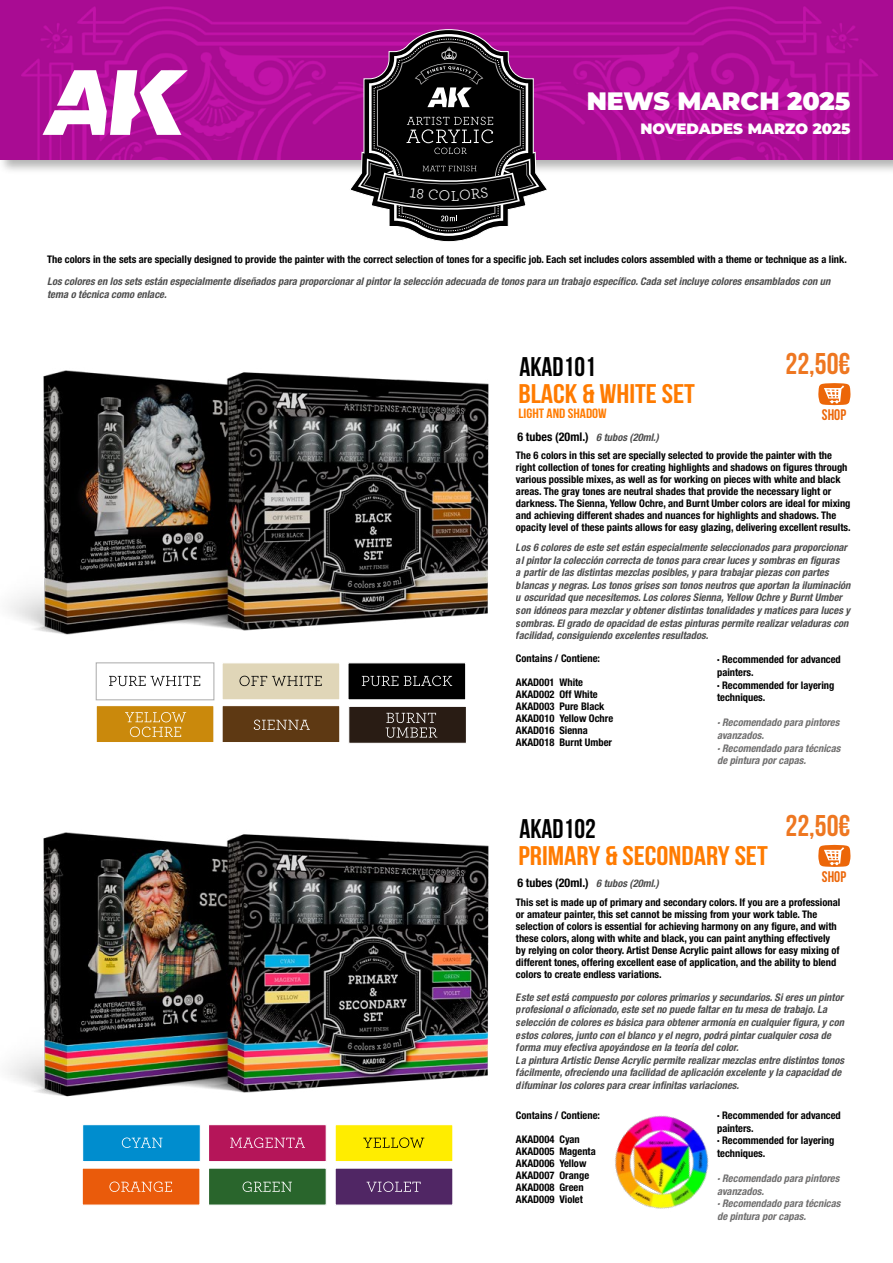
<style>
.page{position:relative;width:893px;height:1263px;background:#fff}
.page>*{position:absolute;margin:0;border:0;box-sizing:border-box;transform-origin:0 0}
.t1{font:700 30px "Bebas Neue";color:#ee7721}
.t2{font:700 27px "Bebas Neue";color:#ff7b00;scale:1.12 1}
.t3{font:700 27px "Bebas Neue";color:#000}
.t4{font:900 25.2px "Montserrat";color:#fff}
.t5{font:700 15.3px "Bebas Neue";color:#ec6608}
.t6{font:900 15px "Montserrat";color:#fff}
.t7{font:700 13.5px "Bebas Neue";color:#ff7b00;scale:1.12 1}
.Paragraf{font:700 condensed 12px "Helvetica Neue LT Std";color:#000}
.Paragraf-2{font:700 condensed 10.5px/12px "Helvetica Neue LT Std";color:#000}
.t8{font:italic 700 condensed 10.5px/12.6px "Helvetica Neue LT Std";color:#000}
.t9{font:italic 700 condensed 10.5px/12.6px "Helvetica Neue LT Std";color:#706f6f}
.s1{font-style:italic;font-size:10.5px}
</style>
<div class="page">
<div style="left:0;top:0;width:893px;height:174px;background:#9d9d9c;opacity:.75"></div>
<img style="left:0;top:0;width:893px;height:160px">
<svg style="left:43px;top:70px;width:145px;height:65px"></svg>
<img style="left:9px;top:370px;width:480px;height:317px">
<div style="left:96px;top:662px;width:118px;height:38px;background:#fff;border:1px solid #b0b0b0"></div>
<div style="left:222px;top:662px;width:118px;height:38px;background:#e0d6b8;border:1px solid #fff"></div>
<div style="left:347px;top:662px;width:119px;height:38px;background:#000;border:1px solid #fff"></div>
<svg style="left:109px;top:676px;width:91px;height:10px"></svg>
<svg style="left:239px;top:676px;width:83px;height:10px"></svg>
<svg style="left:362px;top:676px;width:36px;height:10px"></svg>
<svg style="left:404px;top:676px;width:48px;height:10px"></svg>
<div style="left:96px;top:705px;width:118px;height:38px;background:#ca890c;border:1px solid #fff"></div>
<div style="left:222px;top:705px;width:118px;height:38px;background:#5e3913;border:1px solid #fff"></div>
<div style="left:348px;top:706px;width:119px;height:38px;background:#291c14;border:1px solid #fff"></div>
<svg style="left:125px;top:712px;width:61px;height:25px"></svg>
<svg style="left:386px;top:713px;width:51px;height:25px"></svg>
<svg style="left:254px;top:719px;width:56px;height:11px"></svg>
<img style="left:8px;top:832px;width:481px;height:265px">
<div style="left:82px;top:1124px;width:119px;height:38px;background:#008dce;border:1px solid #fff"></div>
<svg style="left:122px;top:1137px;width:41px;height:11px"></svg>
<div style="left:208px;top:1124px;width:119px;height:38px;background:#b51559;border:1px solid #fff"></div>
<svg style="left:230px;top:1137px;width:75px;height:11px"></svg>
<div style="left:335px;top:1124px;width:118px;height:38px;background:#ffed00;border:1px solid #fff"></div>
<svg style="left:363px;top:1137px;width:61px;height:11px"></svg>
<div style="left:82px;top:1167px;width:118px;height:38px;background:#ea5b0b;border:1px solid #fff"></div>
<svg style="left:109px;top:1181px;width:63px;height:11px"></svg>
<div style="left:208px;top:1167px;width:119px;height:38px;background:#29652c;border:1px solid #fff"></div>
<svg style="left:243px;top:1181px;width:49px;height:11px"></svg>
<div style="left:335px;top:1167px;width:118px;height:38px;background:#502664;border:1px solid #fff"></div>
<svg style="left:367px;top:1181px;width:54px;height:11px"></svg>
<img style="left:615px;top:1115px;width:94px;height:94px">
<svg style="left:818px;top:383px;width:32px;height:22px"></svg>
<svg style="left:818px;top:845px;width:32px;height:22px"></svg>
<svg style="left:349px;top:29px;width:199px;height:213px"></svg>
<h3 class="t4" style="left:587px;top:82px;width:265px">NEWS MARCH 2025</h3>
<h3 class="t6" style="left:640px;top:117px;width:212px">NOVEDADES MARZO 2025</h3>
<p class="Paragraf-2" style="left:47px;top:253px;width:801px">The colors in the sets are specially designed to provide the painter with the correct selection of tones for a specific job. Each set includes colors assembled with a theme or technique as a link.</p>
<p class="t8" style="left:47px;top:276px;width:785px">Los colores en los sets están especialmente diseñados para proporcionar al pintor la selección adecuada de tonos para un trabajo específico. Cada set incluye colores ensamblados con un tema o técnica como enlace.</p>
<p class="t3" style="left:519px;top:352px;width:78px">AKAD101</p>
<p class="t2" style="left:518px;top:379px;width:159px">BLACK &amp; WHITE SET</p>
<p class="t7" style="left:518px;top:406px;width:80px">LIGHT AND SHADOW</p>
<p class="Paragraf" style="left:517px;top:430px;width:143px">6 tubes (20ml.) <span class="s1">6 tubos (20ml.)</span></p>
<p class="t1" style="left:785px;top:348px;width:66px">22,50€</p>
<p class="t5" style="left:822px;top:406px;width:26px">SHOP</p>
<p class="Paragraf-2" style="left:516px;top:450px;width:336px">The 6 colors in this set are specially selected to provide the painter with the right collection of tones for creating highlights and shadows on figures through various possible mixes, as well as for working on pieces with white and black areas. The gray tones are neutral shades that provide the necessary light or darkness. The Sienna, Yellow Ochre, and Burnt Umber colors are ideal for mixing and achieving different shades and nuances for highlights and shadows. The opacity level of these paints allows for easy glazing, delivering excellent results.</p>
<p class="t8" style="left:516px;top:541px;width:336px">Los 6 colores de este set están especialmente seleccionados para proporcionar al pintor la colección correcta de tonos para crear luces y sombras en figuras<br>a partir de las distintas mezclas posibles, y para trabajar piezas con partes blancas y negras. Los tonos grises son tonos neutros que aportan la iluminación u oscuridad que necesitemos. Los colores Sienna, Yellow Ochre y Burnt Umber son idóneos para mezclar y obtener distintas tonalidades y matices para luces y sombras. El grado de opacidad de estas pinturas permite realizar veladuras con facilidad, consiguiendo excelentes resultados.</p>
<p class="Paragraf-2" style="left:516px;top:652px;width:86px">Contains / Contiene:</p>
<p class="Paragraf-2" style="left:516px;top:676px;width:69px">AKAD001 White</p>
<p class="Paragraf-2" style="left:516px;top:688px;width:83px">AKAD002 Off White</p>
<p class="Paragraf-2" style="left:516px;top:700px;width:90px">AKAD003 Pure Black</p>
<p class="Paragraf-2" style="left:516px;top:712px;width:99px">AKAD010 Yellow Ochre</p>
<p class="Paragraf-2" style="left:516px;top:724px;width:73px">AKAD016 Sienna</p>
<p class="Paragraf-2" style="left:516px;top:736px;width:98px">AKAD018 Burnt Umber</p>
<p class="t3" style="left:519px;top:814px;width:78px">AKAD102</p>
<p class="Paragraf-2" style="left:717px;top:653px;width:125px;line-height:12.6px">· Recommended for advanced painters.</p>
<p class="Paragraf-2" style="left:717px;top:678px;width:119px;line-height:12.6px">· Recommended for layering techniques.</p>
<p class="t9" style="left:717px;top:716px;width:124px">· Recomendado para pintores avanzados.</p>
<p class="t9" style="left:717px;top:742px;width:125px">· Recomendado para técnicas de pintura por capas.</p>
<p class="t1" style="left:785px;top:809px;width:66px">22,50€</p>
<p class="t2" style="left:518px;top:841px;width:224px">PRIMARY &amp; SECONDARY SET</p>
<p class="Paragraf" style="left:517px;top:876px;width:143px">6 tubes (20ml.) <span class="s1">6 tubos (20ml.)</span></p>
<p class="t5" style="left:822px;top:868px;width:26px">SHOP</p>
<p class="Paragraf-2" style="left:516px;top:896px;width:326px">This set is made up of primary and secondary colors. If you are a professional or amateur painter, this set cannot be missing from your work table. The selection of colors is essential for achieving harmony on any figure, and with these colors, along with white and black, you can paint anything effectively by relying on color theory. Artist Dense Acrylic paint allows for easy mixing of different tones, offering excellent ease of application, and the ability to blend colors to create endless variations.</p>
<p class="t8" style="left:516px;top:991px;width:330px">Este set está compuesto por colores primarios y secundarios. Si eres un pintor profesional o aficionado, este set no puede faltar en tu mesa de trabajo. La selección de colores es básica para obtener armonía en cualquier figura, y con estos colores, junto con el blanco y el negro, podrá pintar cualquier cosa de forma muy efectiva apoyándose en la teoría del color.<br>La pintura Artistic Dense Acrylic permite realizar mezclas entre distintos tonos fácilmente, ofreciendo una facilidad de aplicación excelente y la capacidad de difuminar los colores para crear infinitas variaciones.</p>
<p class="Paragraf-2" style="left:516px;top:1109px;width:86px">Contains / Contiene:</p>
<p class="Paragraf-2" style="left:516px;top:1133px;width:65px">AKAD004 Cyan</p>
<p class="Paragraf-2" style="left:516px;top:1145px;width:81px">AKAD005 Magenta</p>
<p class="Paragraf-2" style="left:516px;top:1157px;width:72px">AKAD006 Yellow</p>
<p class="Paragraf-2" style="left:516px;top:1169px;width:75px">AKAD007 Orange</p>
<p class="Paragraf-2" style="left:516px;top:1181px;width:69px">AKAD008 Green</p>
<p class="Paragraf-2" style="left:516px;top:1193px;width:68px">AKAD009 Violet</p>
<p class="Paragraf-2" style="left:717px;top:1109px;width:125px;line-height:12.6px">· Recommended for advanced painters.</p>
<p class="Paragraf-2" style="left:717px;top:1134px;width:119px;line-height:12.6px">· Recommended for layering techniques.</p>
<p class="t9" style="left:717px;top:1172px;width:124px">· Recomendado para pintores avanzados.</p>
<p class="t9" style="left:717px;top:1197px;width:125px">· Recomendado para técnicas de pintura por capas.</p>
</div>
